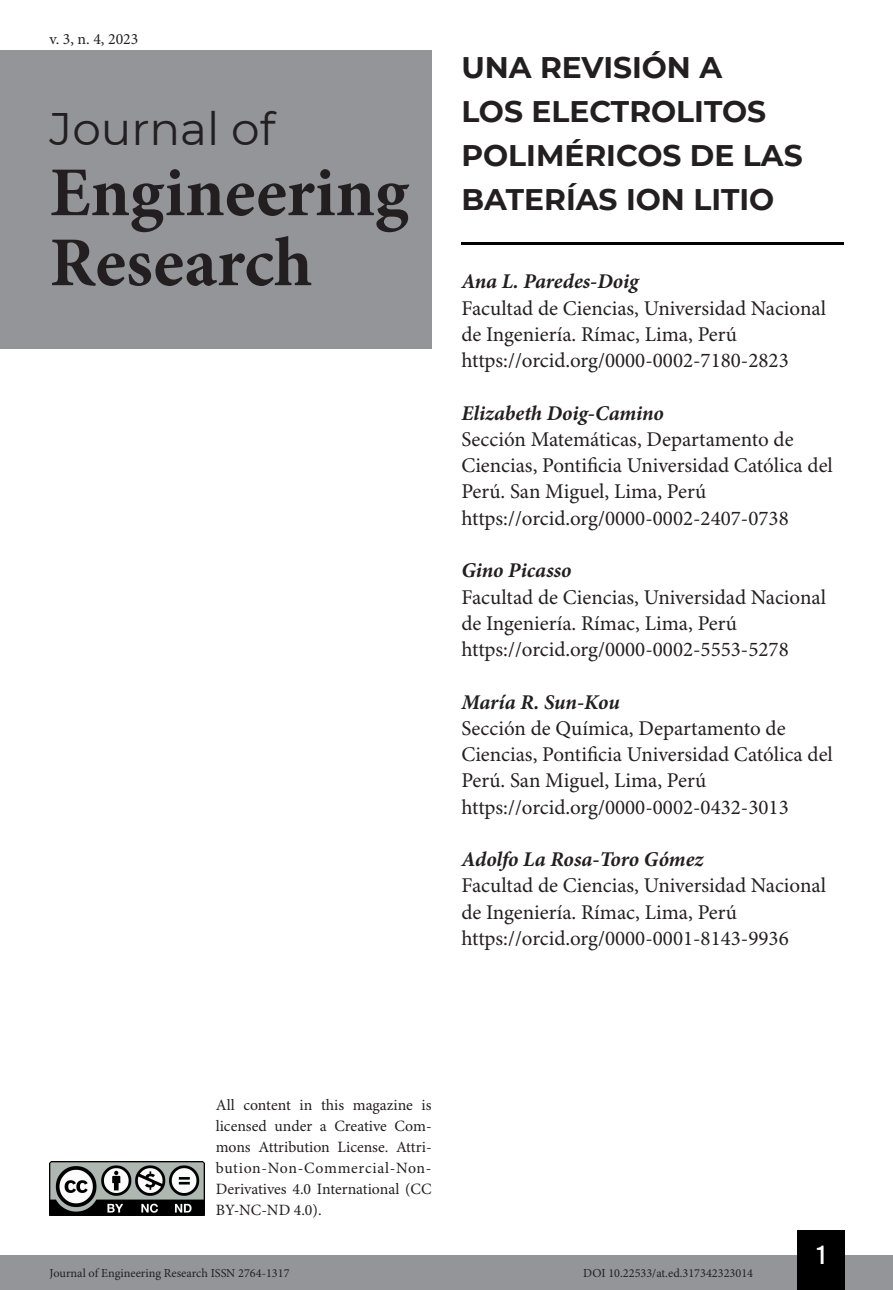
<style>
.page{position:relative;width:893px;height:1290px;background:#fff}
.page>*{position:absolute;margin:0;border:0;box-sizing:border-box;transform-origin:0 0}
.t1{font:700 70px/70px "Minion Pro";color:#231f20}
.t2{font:45.5px "Montserrat";color:#231f20}
.t3{font:700 29.75px/43.8px "Montserrat";color:#231f20}
.t4{font:26.25px "Bebas Kai";color:#fff}
.t5{font:21px/26.2px "Minion Pro";color:#231f20}
.t6{font:italic 700 21px "Minion Pro";letter-spacing:-.005em;color:#231f20}
.t7{font:15.75px/21px "Minion Pro";color:#231f20;text-align:justify}
.t8{font:12.25px "Minion Pro";color:#231f20}
</style>
<div class="page">
<div style="left:0;top:1255px;width:893px;height:35px;background:#939598"></div>
<div style="left:797px;top:1230px;width:48px;height:60px;background:#000"></div>
<img style="left:50px;top:1161px;width:154px;height:54px">
<div style="left:0;top:50px;width:432px;height:298px;background:#939598"></div>
<hr style="left:461px;top:242px;width:382px;height:3px;background:#000">
<p class="t7" style="left:50px;top:29px;width:90px">v. 3, n. 4, 2023</p>
<h2 class="t2" style="left:50px;top:98px;width:227px">Journal of</h2>
<h1 class="t1" style="left:50px;top:157px;width:361px">Engineering<br>Research</h1>
<h3 class="t3" style="left:461px;top:44px;width:343px">UNA REVISIÓN A<br>LOS ELECTROLITOS<br>POLIMÉRICOS DE LAS<br>BATERÍAS ION LITIO</h3>
<p class="t6" style="left:461px;top:267px;width:179px">Ana L. Paredes-Doig</p>
<p class="t5" style="left:461px;top:296px;width:366px">Facultad de Ciencias, Universidad Nacional de Ingeniería. Rímac, Lima, Perú https://orcid.org/0000-0002-7180-2823</p>
<p class="t6" style="left:461px;top:398px;width:204px">Elizabeth Doig-Camino</p>
<p class="t5" style="left:461px;top:427px;width:373px">Sección Matemáticas, Departamento de Ciencias, Pontificia Universidad Católica del Perú. San Miguel, Lima, Perú https://orcid.org/0000-0002-2407-0738</p>
<p class="t6" style="left:461px;top:555px;width:112px">Gino Picasso</p>
<p class="t5" style="left:461px;top:584px;width:366px">Facultad de Ciencias, Universidad Nacional de Ingeniería. Rímac, Lima, Perú https://orcid.org/0000-0002-5553-5278</p>
<p class="t6" style="left:461px;top:687px;width:160px">María R. Sun-Kou</p>
<p class="t5" style="left:461px;top:716px;width:373px">Sección de Química, Departamento de Ciencias, Pontificia Universidad Católica del Perú. San Miguel, Lima, Perú https://orcid.org/0000-0002-0432-3013</p>
<p class="t6" style="left:461px;top:844px;width:243px">Adolfo La Rosa-Toro Gómez</p>
<p class="t5" style="left:461px;top:873px;width:366px">Facultad de Ciencias, Universidad Nacional de Ingeniería. Rímac, Lima, Perú https://orcid.org/0000-0001-8143-9936</p>
<p class="t7" style="left:216px;top:1095px;width:217px">All content in this magazine is licensed under a Creative Com&shy;mons Attribution License. Attri&shy;bution-Non-Commercial-Non-Derivatives 4.0 International (CC BY-NC-ND 4.0).</p>
<p class="t4" style="left:817px;top:1241px;width:10px">1</p>
<p class="t8" style="left:50px;top:1266px;width:241px">Journal of Engineering Research ISSN 2764-1317</p>
<p class="t8" style="left:583px;top:1266px;width:171px">DOI 10.22533/at.ed.317342323014</p>
</div>
